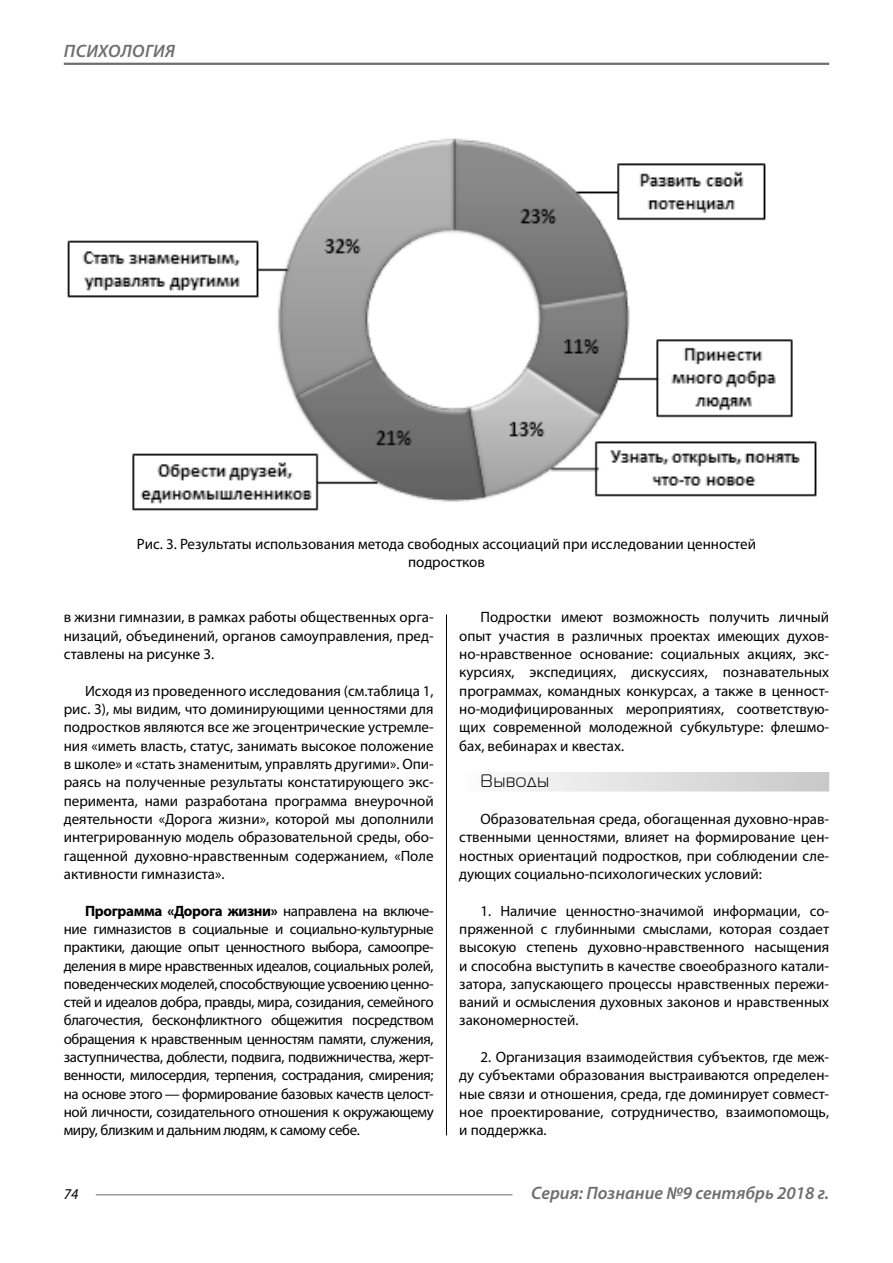
<style>
.page{position:relative;width:893px;height:1263px;background:#fff}
.page>*{position:absolute;margin:0;border:0;box-sizing:border-box;transform-origin:0 0}
.t1{font:italic 600 18px "Myriad Pro";color:#6e6e6e}
.Subheader{font:18px "Magistral C";letter-spacing:.05em;color:#000}
.Normal{font:15px/18.3px "Myriad Pro";color:#000;text-align:justify}
.podpis{font:15px/18.3px "Myriad Pro";color:#000;text-align:center}
.t2{font:italic 15px "Myriad Pro";color:#000}
.s1{font-weight:700}
</style>
<div class="page">
<hr style="left:64px;top:63px;width:765px;height:2px;background:#6e6e6e">
<hr style="left:96px;top:1194px;width:416px;height:1px;background:#6e6e6e">
<div style="left:459px;top:772px;width:370px;height:19px;background:linear-gradient(to right,#fdfdfd,#c8c8c8)"></div>
<img style="left:67px;top:138px;width:750px;height:373px">
<hr style="left:446px;top:614px;width:1px;height:521px;background:#000">
<p class="t1" style="left:64px;top:39px;width:57px">Психологи</p>
<p class="t1" style="left:165px;top:39px;width:11px">я</p>
<p class="podpis" style="left:137px;top:535px;width:620px">Рис. 3. Результаты использования метода свободных ассоциаций при исследовании ценностей подростков</p>
<p class="Normal" style="left:64px;top:608px;width:371px">в жизни гимназии, в рамках работы общественных орга&shy;низаций, объединений, органов самоуправления, пред&shy;ставлены на рисунке 3.</p>
<p class="Normal" style="left:64px;top:681px;width:371px;text-indent:21px">Исходя из проведенного исследования (см.таблица 1, рис. 3), мы видим, что доминирующими ценностями для подростков являются все же эгоцентрические устремле&shy;ния «иметь власть, статус, занимать высокое положение в школе» и «стать знаменитым, управлять другими». Опи&shy;раясь на полученные результаты констатирующего экс&shy;перимента, нами разработана программа внеурочной деятельности «Дорога жизни», которой мы дополнили интегрированную модель образовательной среды, обо&shy;гащенной духовно-нравственным содержанием, «Поле активности гимназиста».</p>
<p class="Normal" style="left:64px;top:901px;width:371px;text-indent:21px"><span class="s1">Программа «Дорога жизни»</span> направлена на включе&shy;ние гимназистов в социальные и социально-культурные практики, дающие опыт ценностного выбора, самоопре&shy;деления в мире нравственных идеалов, социальных ролей, поведенческих моделей, способствующие усвоению ценно&shy;стей и идеалов добра, правды, мира, созидания, семейного благочестия, бесконфликтного общежития посредством обращения к нравственным ценностям памяти, служения, заступничества, доблести, подвига, подвижничества, жерт&shy;венности, милосердия, терпения, сострадания, смирения; на основе этого — формирование базовых качеств целост&shy;ной личности, созидательного отношения к окружающему миру, близким и дальним людям, к самому себе.</p>
<p class="Normal" style="left:459px;top:608px;width:371px;text-indent:21px">Подростки имеют возможность получить личный опыт участия в различных проектах имеющих духов&shy;но-нравственное основание: социальных акциях, экс&shy;курсиях, экспедициях, дискуссиях, познавательных программах, командных конкурсах, а также в ценност&shy;но-модифицированных мероприятиях, соответствую&shy;щих современной молодежной субкультуре: флешмо&shy;бах, вебинарах и квестах.</p>
<p class="Subheader" style="left:480px;top:771px;width:70px">Выводы</p>
<p class="Normal" style="left:459px;top:809px;width:371px;text-indent:21px">Образовательная среда, обогащенная духовно-нрав&shy;ственными ценностями, влияет на формирование цен&shy;ностных ориентаций подростков, при соблюдении сле&shy;дующих социально-психологических условий:</p>
<p class="Normal" style="left:459px;top:901px;width:371px;text-indent:21px">1. Наличие ценностно-значимой информации, со&shy;пряженной с глубинными смыслами, которая создает высокую степень духовно-нравственного насыщения и способна выступить в качестве своеобразного катали&shy;затора, запускающего процессы нравственных пережи&shy;ваний и осмысления духовных законов и нравственных закономерностей.</p>
<p class="Normal" style="left:459px;top:1048px;width:371px;text-indent:21px">2. Организация взаимодействия субъектов, где меж&shy;ду субъектами образования выстраиваются определен&shy;ные связи и отношения, среда, где доминирует совмест&shy;ное проектирование, сотрудничество, взаимопомощь, и поддержка.</p>
<p class="t2" style="left:64px;top:1185px;width:16px">74</p>
<p class="t1" style="left:531px;top:1182px;width:299px">Серия: Познание №9 сентябрь 2018 г.</p>
</div>
